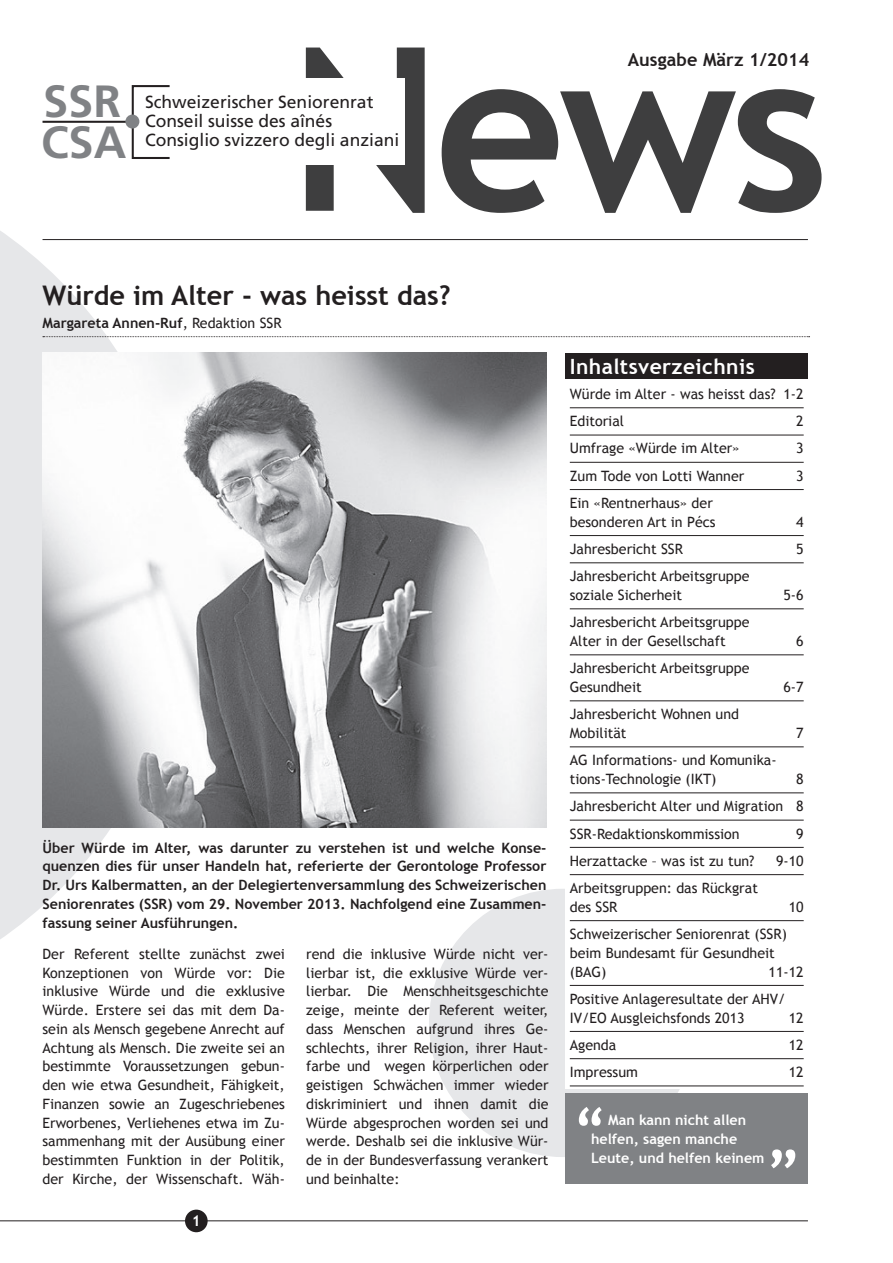
<style>
.page{position:relative;width:893px;height:1263px;background:#fff}
.page>*{position:absolute;margin:0;border:0;box-sizing:border-box;transform-origin:0 0}
.t1{font:700 228px "Trebuchet MS";color:#3e3e3f}
.t2{font:700 45.15px "Frutiger";color:#808285}
.t3{font:700 27px "Trebuchet MS";color:#231f20}
.t4{font:700 21px "Trebuchet MS";letter-spacing:.02em;color:#fff}
.t5{font:700 18px "Trebuchet MS";letter-spacing:.005em;color:#231f20}
.t6{font:17.55px/19.2px "Frutiger";color:#231f20}
.t7{font:700 15px "Trebuchet MS";color:#fff}
.t8{font:14.25px/18.8px "Trebuchet MS";color:#231f20}
.t9{font:700 14.25px/18.8px "Trebuchet MS";color:#231f20;text-align:justify}
.t10{font:700 14.25px/18.8px "Trebuchet MS";color:#fff}
.s1{font-weight:400}
</style>
<div class="page">
<svg style="left:0;top:231px;width:186px;height:708px"></svg>
<div style="left:0;top:496px;width:37px;height:333px;background:#e6e7e9"></div>
<div style="left:429px;top:889px;width:268px;height:268px;background:#e6e7e9;border-radius:50%"></div>
<hr style="left:0;top:1220px;width:808px;height:1px;background:#231f20">
<div style="left:566px;top:376px;width:242px;height:713px;background:#fff"></div>
<hr style="left:570px;top:407px;width:234px;height:1px;background:#231f20">
<hr style="left:570px;top:435px;width:234px;height:1px;background:#231f20">
<hr style="left:570px;top:462px;width:234px;height:1px;background:#231f20">
<hr style="left:570px;top:489px;width:234px;height:1px;background:#231f20">
<hr style="left:570px;top:535px;width:234px;height:1px;background:#231f20">
<hr style="left:570px;top:562px;width:234px;height:1px;background:#231f20">
<hr style="left:570px;top:608px;width:234px;height:1px;background:#231f20">
<hr style="left:570px;top:654px;width:234px;height:1px;background:#231f20">
<hr style="left:570px;top:700px;width:234px;height:1px;background:#231f20">
<hr style="left:570px;top:746px;width:234px;height:1px;background:#231f20">
<hr style="left:570px;top:792px;width:234px;height:1px;background:#231f20">
<hr style="left:570px;top:820px;width:234px;height:1px;background:#231f20">
<hr style="left:570px;top:847px;width:234px;height:1px;background:#231f20">
<hr style="left:570px;top:874px;width:234px;height:1px;background:#231f20">
<hr style="left:570px;top:920px;width:234px;height:1px;background:#231f20">
<hr style="left:570px;top:985px;width:234px;height:1px;background:#231f20">
<hr style="left:570px;top:1031px;width:234px;height:1px;background:#231f20">
<hr style="left:570px;top:1058px;width:234px;height:1px;background:#231f20">
<hr style="left:570px;top:1085px;width:234px;height:1px;background:#231f20">
<div style="left:566px;top:353px;width:242px;height:26px;background:#231f20"></div>
<hr style="left:43px;top:239px;width:765px;height:1px;background:#231f20">
<div style="left:185px;top:1209px;width:23px;height:23px;background:#231f20;border-radius:50%"></div>
<div style="left:132px;top:85px;width:39px;height:74px;border:2px solid #231f20"></div>
<hr style="left:43px;top:121px;width:90px;height:2px;background:#231f20">
<div style="left:125px;top:115px;width:14px;height:14px;background:#808285;border-radius:50%"></div>
<svg style="left:43px;top:336px;width:767px;height:1px"></svg>
<img style="left:43px;top:353px;width:503px;height:475px">
<div style="left:566px;top:1093px;width:242px;height:91px;background:#808285"></div>
<svg style="left:579px;top:1107px;width:23px;height:19px"></svg>
<svg style="left:771px;top:1149px;width:24px;height:19px"></svg>
<h1 class="t1" style="left:289px;top:-13px;width:541px">News</h1>
<p class="t5" style="left:628px;top:48px;width:183px">Ausgabe März 1/2014</p>
<h2 class="t2" style="left:43px;top:75px;width:79px">SSR</h2>
<p class="t6" style="left:145px;top:92px;width:230px">Schweizerischer Seniorenrat<br>Conseil suisse des aînés</p>
<h2 class="t2" style="left:41px;top:116px;width:87px">CSA</h2>
<p class="t6" style="left:145px;top:130px;width:256px">Consiglio svizzero degli anziani</p>
<h3 class="t3" style="left:43px;top:278px;width:410px">Würde im Alter - was heisst das?</h3>
<p class="t9" style="left:43px;top:313px;width:241px">Margareta Annen-Ruf<span class="s1">, Redaktion SSR</span></p>
<p class="t9" style="left:43px;top:838px;width:505px">Über Würde im Alter, was darunter zu verstehen ist und welche Konse&shy;quenzen dies für unser Handeln hat, referierte der Gerontologe Professor Dr. Urs Kalbermatten, an der Delegiertenversammlung des Schweizerischen Seniorenrates (SSR) vom 29. November 2013. Nachfolgend eine Zusammen&shy;fassung seiner Ausführungen.</p>
<p class="t8" style="left:43px;top:944px;width:244px;text-align:justify">Der Referent stellte zunächst zwei Konzeptionen von Würde vor: Die inklusive Würde und die exklusive Würde. Erstere sei das mit dem Da&shy;sein als Mensch gegebene Anrecht auf Achtung als Mensch. Die zweite sei an bestimmte Voraussetzungen gebun&shy;den wie etwa Gesundheit, Fähigkeit, Finanzen sowie an Zugeschriebenes Erworbenes, Verliehenes etwa im Zu&shy;sammenhang mit der Ausübung einer bestimmten Funktion in der Politik, der Kirche, der Wissenschaft. Wäh-</p>
<p class="t8" style="left:306px;top:945px;width:244px;text-align:justify">rend die inklusive Würde nicht ver&shy;lierbar ist, die exklusive Würde ver&shy;lierbar. Die Menschheitsgeschichte zeige, meinte der Referent weiter, dass Menschen aufgrund ihres Ge&shy;schlechts, ihrer Religion, ihrer Haut&shy;farbe und wegen körperlichen oder geistigen Schwächen immer wieder diskriminiert und ihnen damit die Würde abgesprochen worden sei und werde. Deshalb sei die inklusive Wür&shy;de in der Bundesverfassung verankert und beinhalte:</p>
<p class="t7" style="left:192px;top:1211px;width:10px">1</p>
<h3 class="t4" style="left:570px;top:353px;width:187px">Inhaltsverzeichnis</h3>
<p class="t8" style="left:570px;top:380px;width:235px;line-height:27.3px">Würde im Alter - was heisst das? 1-2<br>Editorial</p>
<p class="t8" style="left:796px;top:412px;width:9px">2</p>
<p class="t8" style="left:570px;top:439px;width:171px">Umfrage «Würde im Alter»</p>
<p class="t8" style="left:796px;top:439px;width:9px">3</p>
<p class="t8" style="left:570px;top:466px;width:176px">Zum Tode von Lotti Wanner</p>
<p class="t8" style="left:796px;top:466px;width:9px">3</p>
<p class="t8" style="left:570px;top:494px;width:147px">Ein «Rentnerhaus» der besonderen Art in Pécs</p>
<p class="t8" style="left:796px;top:512px;width:9px">4</p>
<p class="t8" style="left:570px;top:540px;width:115px">Jahresbericht SSR</p>
<p class="t8" style="left:796px;top:540px;width:9px">5</p>
<p class="t8" style="left:570px;top:567px;width:181px">Jahresbericht Arbeitsgruppe soziale Sicherheit</p>
<p class="t8" style="left:783px;top:586px;width:22px">5-6</p>
<p class="t8" style="left:570px;top:613px;width:181px">Jahresbericht Arbeitsgruppe<br>Alter in der Gesellschaft</p>
<p class="t8" style="left:570px;top:659px;width:181px">Jahresbericht Arbeitsgruppe<br>Gesundheit</p>
<p class="t8" style="left:570px;top:705px;width:171px">Jahresbericht Wohnen und<br>Mobilität</p>
<p class="t8" style="left:796px;top:632px;width:9px">6</p>
<p class="t8" style="left:783px;top:678px;width:22px">6-7</p>
<p class="t8" style="left:796px;top:724px;width:9px">7</p>
<p class="t8" style="left:570px;top:751px;width:208px">AG Informations- und Komunika&shy;tions-Technologie (IKT)</p>
<p class="t8" style="left:570px;top:765px;width:235px;line-height:27.3px;text-align:justify;text-indent:226px">8<br>Jahresbericht Alter und Migration 8<br>SSR-Redaktionskommission</p>
<p class="t8" style="left:796px;top:824px;width:9px">9</p>
<p class="t8" style="left:570px;top:852px;width:186px">Herzattacke – was ist zu tun?</p>
<p class="t8" style="left:776px;top:852px;width:29px">9-10</p>
<p class="t8" style="left:570px;top:879px;width:190px">Arbeitsgruppen: das Rückgrat des SSR</p>
<p class="t8" style="left:789px;top:898px;width:16px">10</p>
<p class="t8" style="left:570px;top:925px;width:219px">Schweizerischer Seniorenrat (SSR) beim Bundesamt für Gesundheit (BAG)</p>
<p class="t8" style="left:570px;top:958px;width:235px;line-height:27.3px;text-indent:199px">11-12<br>Positive Anlageresultate der AHV/</p>
<p class="t8" style="left:570px;top:1008px;width:176px">IV/EO Ausgleichsfonds 2013</p>
<p class="t8" style="left:789px;top:1008px;width:16px">12</p>
<p class="t8" style="left:570px;top:1036px;width:48px">Agenda</p>
<p class="t8" style="left:789px;top:1036px;width:16px">12</p>
<p class="t8" style="left:570px;top:1063px;width:70px">Impressum</p>
<p class="t8" style="left:789px;top:1063px;width:16px">12</p>
<p class="t10" style="left:591px;top:1111px;width:175px;text-indent:17px">Man kann nicht allen helfen, sagen manche<br>Leute, und helfen keinem</p>
</div>
